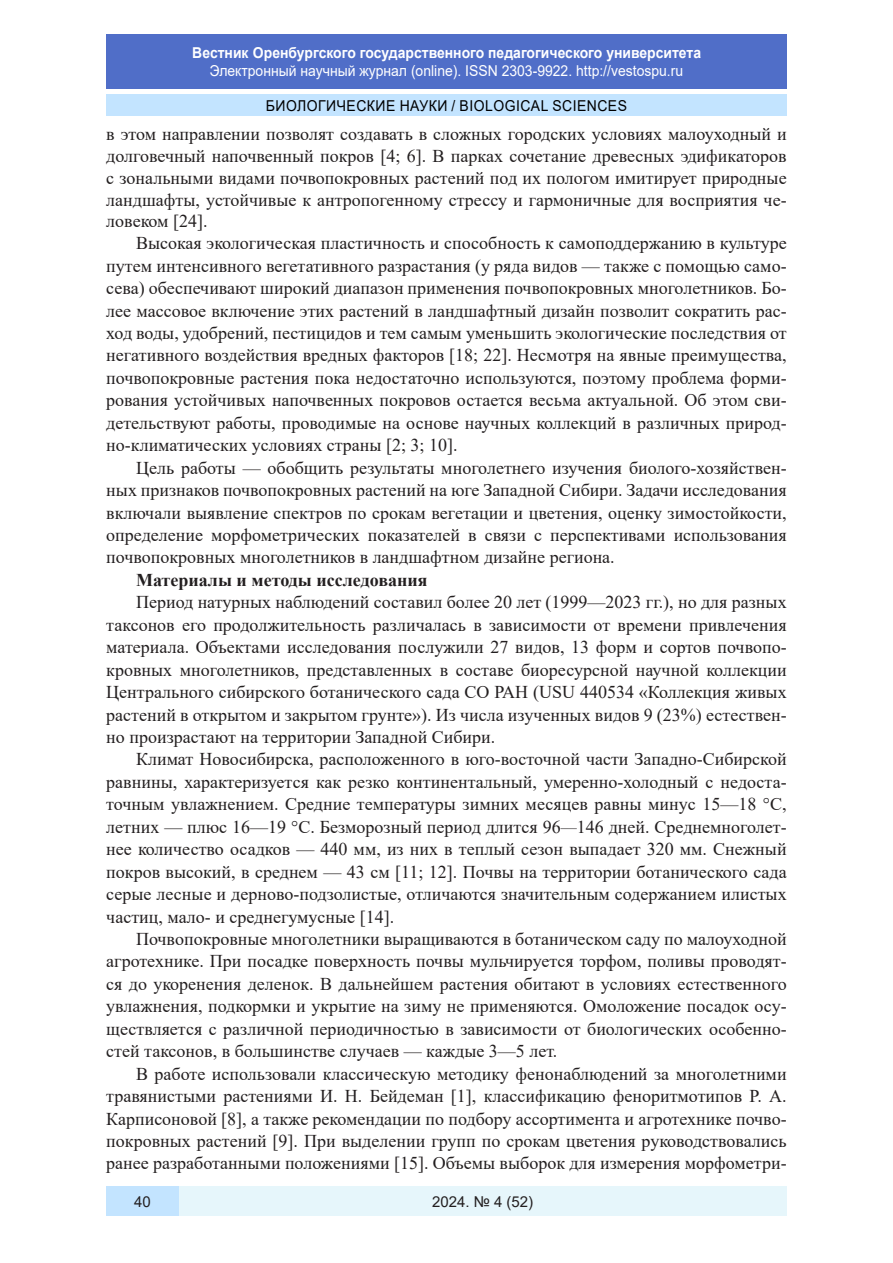
<style>
.page{position:relative;width:893px;height:1263px;background:#fff}
.page>*{position:absolute;margin:0;border:0;box-sizing:border-box;transform-origin:0 0}
.Стиль2{font:18px/22.5px "Times New Roman";color:#231f20;text-align:justify}
.Стиль2-2{font:700 18px "Times New Roman";color:#231f20}
.t1{font:15px "Arial";color:#fff;scale:.93 1}
.t2{font:700 15px "Arial";color:#fff;scale:.93 1}
.t3{font:15px "Arial";letter-spacing:.035em;color:#000;scale:.93 1}
.t4{font:15px "Arial";color:#231f20}
.s1{font-style:italic}
</style>
<div class="page">
<div style="left:106px;top:34px;width:681px;height:55px;background:#506ec8"></div>
<div style="left:106px;top:95px;width:681px;height:21px;background:#c3e4ff"></div>
<div style="left:179px;top:1186px;width:608px;height:30px;background:#e6f6fb"></div>
<div style="left:106px;top:1186px;width:73px;height:30px;background:#c3e4ff"></div>
<p class="t2" style="left:192px;top:42px;width:549px">Вестник Оренбургского государственного педагогического университета</p>
<p class="t1" style="left:210px;top:60px;width:511px">Электронный научный журнал (online). ISSN 2303-9922. http://vestospu.ru</p>
<p class="t3" style="left:266px;top:95px;width:390px">БИОЛОГИЧЕСКИЕ НАУКИ / BIOLOGICAL SCIENCES</p>
<p class="Стиль2" style="left:106px;top:122px;width:682px;line-height:21.9px">в этом направлении позволят создавать в сложных городских условиях малоуходный и долговечный напочвенный покров [4; 6]. В парках сочетание древесных эдификаторов с зональными видами почвопокровных растений под их пологом имитирует природные ландшафты, устойчивые к антропогенному стрессу и гармоничные для восприятия че&shy;ловеком [24].</p>
<p class="Стиль2" style="left:106px;top:231px;width:682px;text-indent:30px">Высокая экологическая пластичность и способность к самоподдержанию в культуре путем интенсивного вегетативного разрастания (у ряда видов — также с помощью само&shy;сева) обеспечивают широкий диапазон применения почвопокровных многолетников. Бо&shy;лее массовое включение этих растений в ландшафтный дизайн позволит сократить рас&shy;ход воды, удобрений, пестицидов и тем самым уменьшить экологические последствия от негативного воздействия вредных факторов [18; 22]. Несмотря на явные преимущества, почвопокровные растения пока недостаточно используются, поэтому проблема форми&shy;рования устойчивых напочвенных покровов остается весьма актуальной. Об этом сви&shy;детельствуют работы, проводимые на основе научных коллекций в различных природ&shy;но-климатических условиях страны [2; 3; 10].</p>
<p class="Стиль2" style="left:106px;top:456px;width:682px;text-indent:30px">Цель работы — обобщить результаты многолетнего изучения биолого-хозяйствен&shy;ных признаков почвопокровных растений на юге Западной Сибири. Задачи исследования включали выявление спектров по срокам вегетации и цветения, оценку зимостойкости, определение морфометрических показателей в связи с перспективами использования почвопокровных многолетников в ландшафтном дизайне региона.</p>
<p class="Стиль2-2" style="left:136px;top:567px;width:293px">Материалы и методы исследования</p>
<p class="Стиль2" style="left:106px;top:590px;width:682px;text-indent:30px">Период натурных наблюдений составил более 20 лет (1999—2023 гг.), но для разных таксонов его продолжительность различалась в зависимости от времени привлечения материала. Объектами исследования послужили 27 видов, 13 форм и сортов почвопо&shy;кровных многолетников, представленных в составе биоресурсной научной коллекции Центрального сибирского ботанического сада СО РАН (USU 440534 «Коллекция живых растений в открытом и закрытом грунте»). Из числа изученных видов 9 (23%) естествен&shy;но произрастают на территории Западной Сибири.</p>
<p class="Стиль2" style="left:106px;top:748px;width:682px;text-indent:30px">Климат Новосибирска, расположенного в юго-восточной части Западно-Сибирской равнины, характеризуется как резко континентальный, умеренно-холодный с недоста&shy;точным увлажнением. Средние температуры зимних месяцев равны минус 15—18 °C, летних — плюс 16—19 °C. Безморозный период длится 96<span class="s1">—</span>146 дней. Среднемноголет&shy;нее количество осадков — 440 мм, из них в теплый сезон выпадает 320 мм. Снежный покров высокий, в среднем — 43 см [11; 12]. Почвы на территории ботанического сада серые лесные и дерново-подзолистые, отличаются значительным содержанием илистых частиц, мало- и среднегумусные [14].</p>
<p class="Стиль2" style="left:106px;top:927px;width:682px;text-indent:30px">Почвопокровные многолетники выращиваются в ботаническом саду по малоуходной агротехнике. При посадке поверхность почвы мульчируется торфом, поливы проводят&shy;ся до укоренения деленок. В дальнейшем растения обитают в условиях естественного увлажнения, подкормки и укрытие на зиму не применяются. Омоложение посадок осу&shy;ществляется с различной периодичностью в зависимости от биологических особенно&shy;стей таксонов, в большинстве случаев — каждые 3—5 лет.</p>
<p class="Стиль2" style="left:106px;top:1062px;width:682px;text-indent:30px">В работе использовали классическую методику фенонаблюдений за многолетними травянистыми растениями И. Н. Бейдеман [1], классификацию феноритмотипов Р. А.<br>Карписоновой [8], а также рекомендации по подбору ассортимента и агротехнике почво&shy;покровных растений [9]. При выделении групп по срокам цветения руководствовались ранее разработанными положениями [15]. Объемы выборок для измерения морфометри-</p>
<p class="t4" style="left:134px;top:1191px;width:18px">40</p>
<p class="t4" style="left:432px;top:1192px;width:103px">2024. № 4 (52)</p>
</div>
